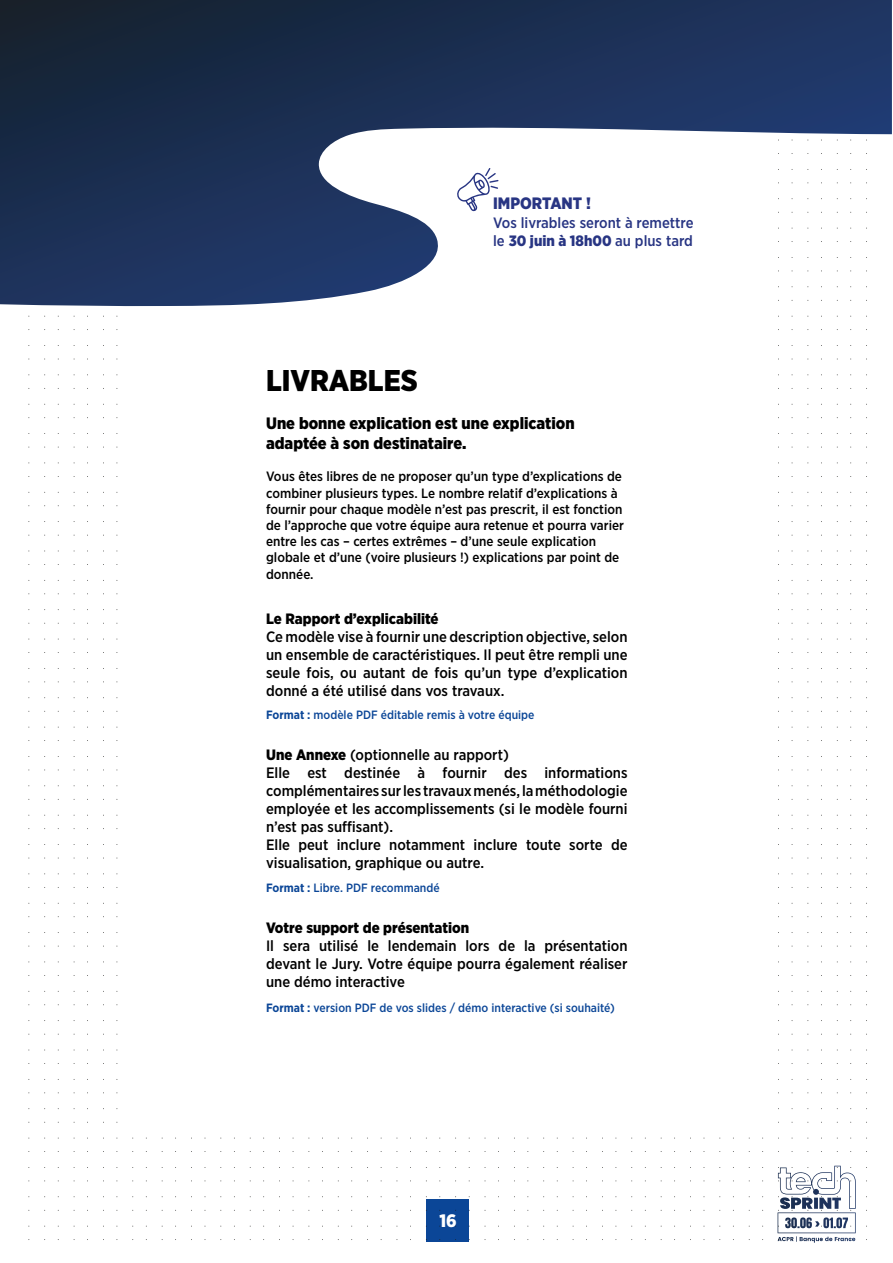
<style>
.page{position:relative;width:893px;height:1263px;background:#fff}
.page>*{position:absolute;margin:0;border:0;box-sizing:border-box;transform-origin:0 0}
.t1{font:900 30px "Gotham Narrow";color:#000}
.t2{font:900 18px "Gotham Narrow";color:#fff}
.t3{font:900 16.5px/19.8px "Gotham Narrow";color:#000}
.t4{font:900 16.5px "Gotham Narrow";color:#283583}
.t5{font:500 15px/18px "Gotham Narrow";color:#000;text-align:justify}
.t6{font:500 15px/18px "Gotham Narrow";color:#283583}
.t7{font:900 15px "Gotham Narrow";color:#000}
.t8{font:500 13.5px/16.2px "Gotham Narrow";color:#000}
.t9{font:500 12px "Gotham Narrow";color:#0b4697}
.s1{font-weight:900}
.s2{font-weight:700}
</style>
<div class="page">
<div style="left:426px;top:1199px;width:43px;height:43px;background:#0b4697"></div>
<svg style="left:778px;top:1166px;width:78px;height:45px"></svg>
<svg style="left:0;top:0;width:892px;height:306px"></svg>
<svg style="left:456px;top:169px;width:35px;height:44px"></svg>
<svg style="left:488px;top:169px;width:11px;height:20px"></svg>
<svg style="left:485px;top:168px;width:5px;height:8px"></svg>
<p class="t4" style="left:493px;top:192px;width:99px">IMPORTANT !</p>
<p class="t6" style="left:493px;top:214px;width:202px">Vos livrables seront à remettre le <span class="s1">30 juin à 18h00</span> au plus tard</p>
<h1 class="t1" style="left:266px;top:361px;width:153px">LIVRABLES</h1>
<p class="t3" style="left:266px;top:413px;width:310px">Une bonne explication est une explication adaptée à son destinataire.</p>
<p class="t8" style="left:266px;top:468px;width:359px">Vous êtes libres de ne proposer qu’un type d’explications de combiner plusieurs types. Le nombre relatif d’explications à fournir pour chaque modèle n’est pas prescrit, il est fonction de l’approche que votre équipe aura retenue et pourra varier entre les cas – certes extrêmes – d’une seule explication globale et d’une (voire plusieurs !) explications par point de donnée.</p>
<p class="t7" style="left:266px;top:608px;width:174px">Le Rapport d’explicabilité</p>
<p class="t5" style="left:266px;top:627px;width:363px">Ce modèle vise à fournir une description objective, selon un ensemble de caractéristiques. Il peut être rempli une seule fois, ou autant de fois qu’un type d’explication donné a été utilisé dans vos travaux.</p>
<p class="t9" style="left:266px;top:707px;width:270px"><span class="s2">Format :</span> modèle PDF éditable remis à votre équipe</p>
<p class="t5" style="left:266px;top:746px;width:363px;text-align:left"><span class="s1">Une Annexe</span> (optionnelle au rapport)<br>Elle est destinée à fournir des informations complémentaires sur les travaux menés, la méthodologie employée et les accomplissements (si le modèle fourni n’est pas suffisant).<br>Elle peut inclure notamment inclure toute sorte de visualisation, graphique ou autre.</p>
<p class="t9" style="left:266px;top:880px;width:175px"><span class="s2">Format :</span> Libre. PDF recommandé</p>
<p class="t7" style="left:266px;top:918px;width:205px">Votre support de présentation</p>
<p class="t5" style="left:266px;top:937px;width:363px">Il sera utilisé le lendemain lors de la présentation devant le Jury. Votre équipe pourra également réaliser une démo interactive</p>
<p class="t9" style="left:266px;top:1000px;width:350px"><span class="s2">Format :</span> version PDF de vos slides / démo interactive (si souhaité)</p>
<p class="t2" style="left:439px;top:1209px;width:19px">16</p>
</div>
